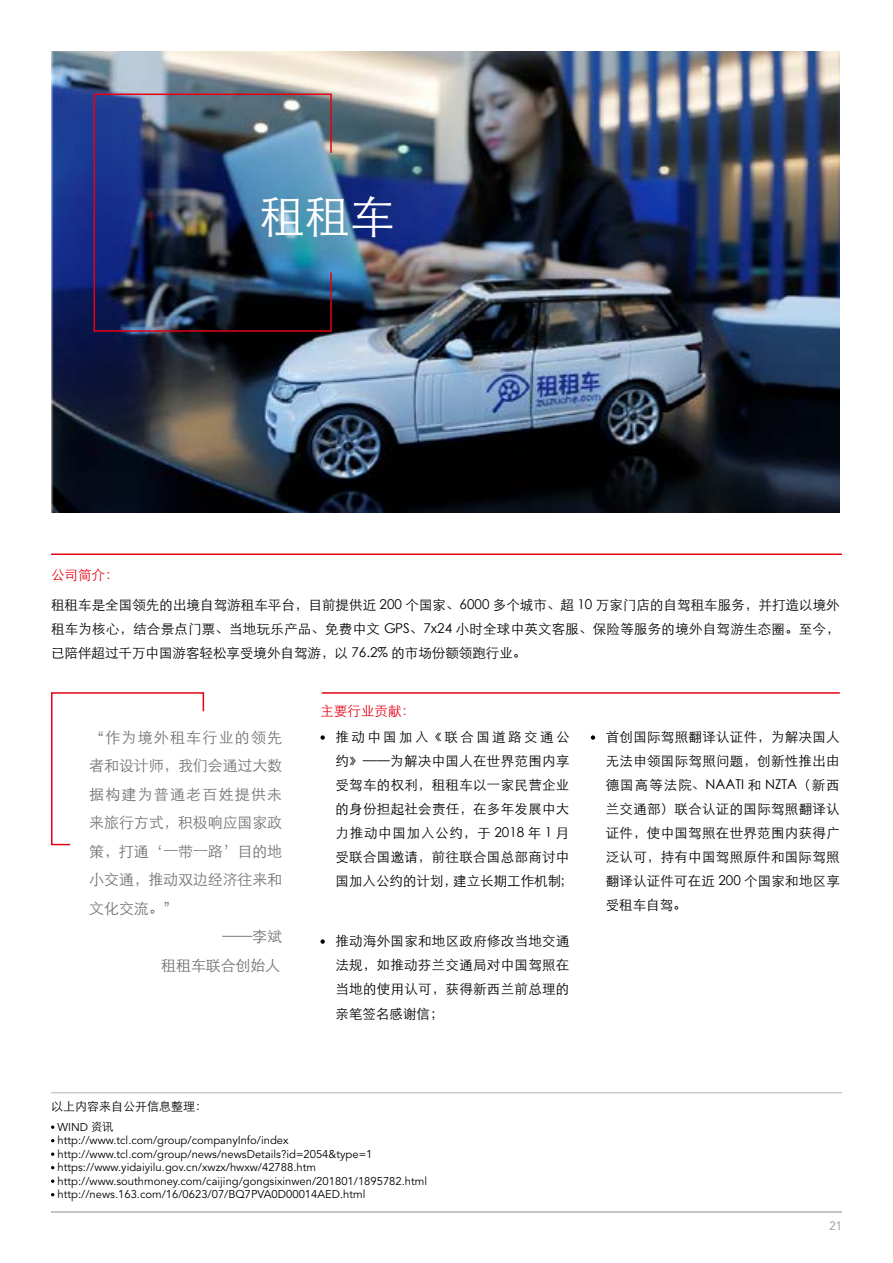
<style>
.page{position:relative;width:893px;height:1263px;background:#fff}
.page>*{position:absolute;margin:0;border:0;box-sizing:border-box;transform-origin:0 0}
.t1{font:45px "ST Xihei";color:#fff}
.t2{font:15px "ST Xihei";letter-spacing:-.01em;color:#727171}
.t3{font:15px "ST Xihei";letter-spacing:.08em;color:#727171}
.t4{font:13.5px/24px "ST Xihei";letter-spacing:.02em;color:#000;text-align:justify}
.t5{font:13.5px "ST Xihei";color:#e60012}
.t6{font:12px "ST Xihei";color:#000}
.t7{font:300 12px "Avenir LT Std";color:#858b8e}
.t8{font:11.25px/13.5px "Avenir LT Std";color:#000}
.s1{font-family:"ST Xihei"}
</style>
<div class="page">
<hr style="left:51px;top:1212px;width:791px;height:1px;background:#858b8e">
<img style="left:52px;top:51px;width:788px;height:461px">
<hr style="left:51px;top:553px;width:791px;height:2px;background:#e60012">
<img style="left:93px;top:93px;width:239px;height:239px">
<svg style="left:51px;top:692px;width:154px;height:154px"></svg>
<hr style="left:322px;top:692px;width:518px;height:2px;background:#e60012">
<svg style="left:320px;top:735px;width:5px;height:5px"></svg>
<svg style="left:320px;top:939px;width:5px;height:5px"></svg>
<svg style="left:591px;top:735px;width:4px;height:5px"></svg>
<svg style="left:51px;top:1125px;width:3px;height:4px"></svg>
<svg style="left:51px;top:1152px;width:3px;height:4px"></svg>
<svg style="left:51px;top:1179px;width:3px;height:4px"></svg>
<hr style="left:51px;top:1092px;width:791px;height:1px;background:#b5b6b6">
<p class="t5" style="left:51px;top:564px;width:69px">公司简介：</p>
<h1 class="t1" style="left:260px;top:182px;width:137px">租租车</h1>
<p class="t4" style="left:51px;top:591px;width:790px">租租车是全国领先的出境自驾游租车平台，目前提供近 200 个国家、6000 多个城市、超 10 万家门店的自驾租车服务，并打造以境外租车为核心，结合景点门票、当地玩乐产品、免费中文 GPS、7x24 小时全球中英文客服、保险等服务的境外自驾游生态圈。至今，已陪伴超过千万中国游客轻松享受境外自驾游，以 76.2% 的市场份额领跑行业。</p>
<p class="t3" style="left:89px;top:725px;width:194px">“作为境外租车行业的领先</p>
<p class="t2" style="left:89px;top:754px;width:194px">者和设计师，我们会通过大数</p>
<p class="t3" style="left:89px;top:782px;width:194px">据构建为普通老百姓提供未</p>
<p class="t2" style="left:89px;top:811px;width:194px">来旅行方式，积极响应国家政</p>
<p class="t2" style="left:89px;top:839px;width:194px">策，打通‘一带一路’目的地</p>
<p class="t2" style="left:89px;top:868px;width:194px">小交通，推动双边经济往来和</p>
<p class="t2" style="left:89px;top:896px;width:91px">文化交流。”</p>
<p class="t2" style="left:222px;top:925px;width:61px">——李斌</p>
<p class="t2" style="left:161px;top:953px;width:120px">租租车联合创始人</p>
<p class="t6" style="left:51px;top:1097px;width:157px">以上内容来自公开信息整理：</p>
<p class="t5" style="left:320px;top:701px;width:96px">主要行业贡献：</p>
<p class="t4" style="left:335px;top:724px;width:239px;text-align:left">推动中国加入《联合国道路交通公约》——为解决中国人在世界范围内享受驾车的权利，租租车以一家民营企业的身份担起社会责任，在多年发展中大力推动中国加入公约，于 2018 年 1 月受联合国邀请，前往联合国总部商讨中国加入公约的计划，建立长期工作机制；</p>
<p class="t4" style="left:335px;top:928px;width:236px">推动海外国家和地区政府修改当地交通法规，如推动芬兰交通局对中国驾照在当地的使用认可，获得新西兰前总理的亲笔签名感谢信；</p>
<p class="t8" style="left:58px;top:1120px;width:371px">WIND <span class="s1">资讯<br></span>http://www.tcl.com/group/companyInfo/index http://www.tcl.com/group/news/newsDetails?id=2054&amp;type=1 https://www.yidaiyilu.gov.cn/xwzx/hwxw/42788.htm http://www.southmoney.com/caijing/gongsixinwen/201801/1895782.html http://news.163.com/16/0623/07/BQ7PVA0D00014AED.html</p>
<p class="t4" style="left:606px;top:723px;width:236px">首创国际驾照翻译认证件，为解决国人无法申领国际驾照问题，创新性推出由德国高等法院、NAATI 和 NZTA（新西兰交通部）联合认证的国际驾照翻译认证件，使中国驾照在世界范围内获得广泛认可，持有中国驾照原件和国际驾照翻译认证件可在近 200 个国家和地区享受租车自驾。</p>
<p class="t7" style="left:829px;top:1219px;width:14px">21</p>
</div>
